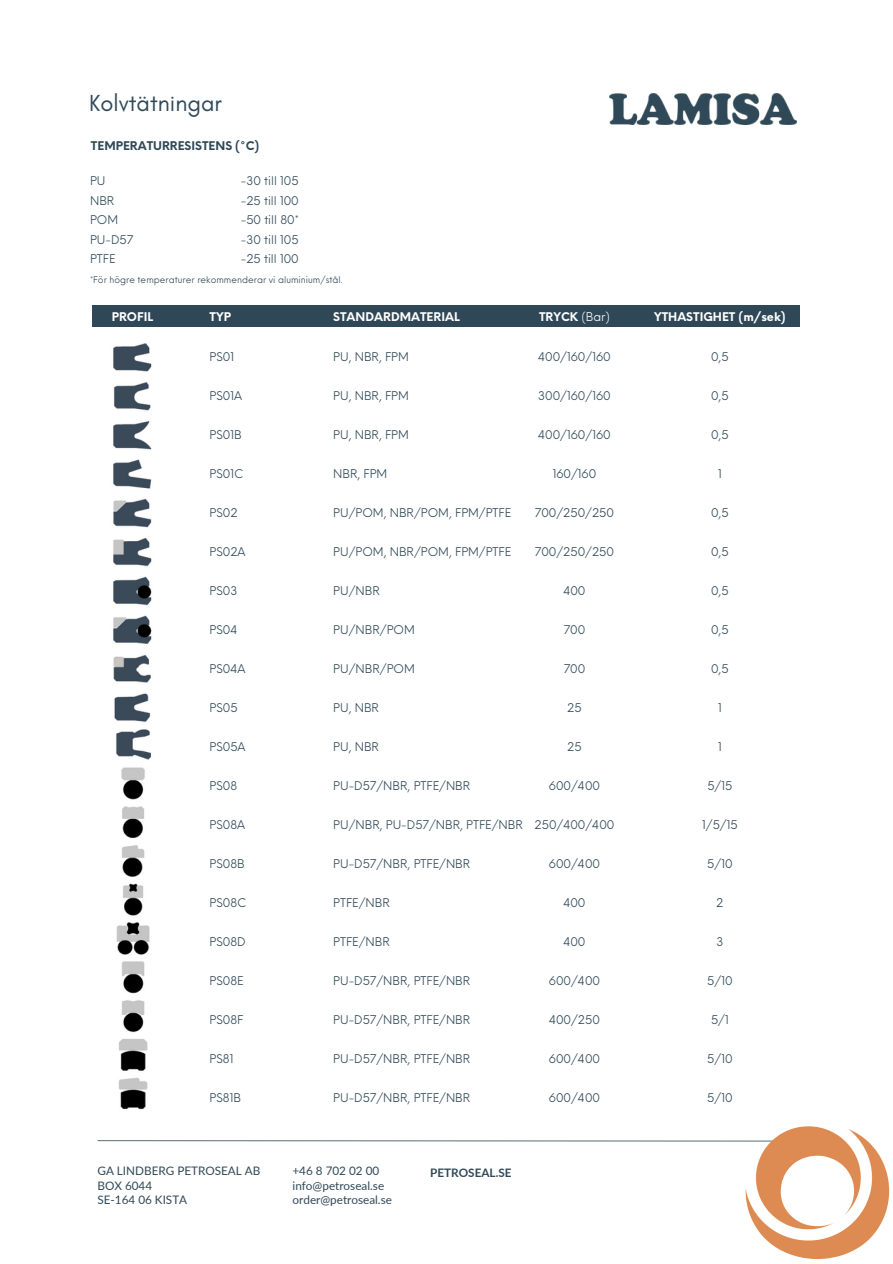
<style>
.page{position:relative;width:893px;height:1264px;background:#fff}
.page>*{position:absolute;margin:0;border:0;box-sizing:border-box;transform-origin:0 0}
.t1{font:23.7px "Glacial Indifference";color:#2f4857}
.t2{font:11.7px "Neue Einstellung";color:#2f4857}
.t3{font:11.7px/14.5px "Lato";color:#2f4857}
.t4{font:700 11.7px "Neue Einstellung";color:#fff}
.t5{font:700 11.7px "Neue Einstellung";color:#2f4857}
.t6{font:700 11.7px "Lato";color:#2f4857}
.t7{font:9px "Neue Einstellung";color:#2f4857}
.s1{font-weight:400}
</style>
<div class="page">
<div style="left:92px;top:305px;width:708px;height:21px;background:#2f4857"></div>
<hr style="left:98px;top:1140px;width:698px;height:1px;background:#2f4857">
<img style="left:667px;top:1126px;width:223px;height:132px">
<img style="left:113px;top:343px;width:39px;height:379px">
<img style="left:116px;top:729px;width:35px;height:380px">
<img style="left:609px;top:93px;width:187px;height:31px">
<p class="t1" style="left:89px;top:89px;width:134px">Kolvtätningar</p>
<p class="t5" style="left:91px;top:135px;width:170px">TEMPERATURRESISTENS (°C)</p>
<p class="t2" style="left:90px;top:170px;width:17px">PU</p>
<p class="t2" style="left:90px;top:190px;width:26px">NBR</p>
<p class="t2" style="left:90px;top:209px;width:30px">POM</p>
<p class="t2" style="left:90px;top:229px;width:45px">PU-D57</p>
<p class="t2" style="left:90px;top:248px;width:27px">PTFE</p>
<p class="t2" style="left:241px;top:170px;width:59px">-30 till 105</p>
<p class="t2" style="left:241px;top:190px;width:59px">-25 till 100</p>
<p class="t2" style="left:241px;top:209px;width:59px">-50 till 80*</p>
<p class="t2" style="left:241px;top:229px;width:59px">-30 till 105</p>
<p class="t2" style="left:241px;top:248px;width:59px">-25 till 100</p>
<p class="t7" style="left:90px;top:272px;width:254px">*För högre temperaturer rekommenderar vi aluminium/stål.</p>
<p class="t4" style="left:112px;top:306px;width:43px">PROFIL</p>
<p class="t4" style="left:210px;top:306px;width:23px">TYP</p>
<p class="t2" style="left:210px;top:346px;width:26px">PS01</p>
<p class="t2" style="left:210px;top:385px;width:34px">PS01A</p>
<p class="t2" style="left:210px;top:424px;width:33px">PS01B</p>
<p class="t2" style="left:210px;top:463px;width:35px">PS01C</p>
<p class="t2" style="left:210px;top:502px;width:29px">PS02</p>
<p class="t2" style="left:210px;top:541px;width:37px">PS02A</p>
<p class="t2" style="left:210px;top:580px;width:29px">PS03</p>
<p class="t2" style="left:210px;top:619px;width:29px">PS04</p>
<p class="t2" style="left:210px;top:658px;width:37px">PS04A</p>
<p class="t2" style="left:210px;top:697px;width:29px">PS05</p>
<p class="t2" style="left:210px;top:736px;width:37px">PS05A</p>
<p class="t2" style="left:210px;top:775px;width:29px">PS08</p>
<p class="t2" style="left:210px;top:814px;width:37px">PS08A</p>
<p class="t2" style="left:210px;top:853px;width:37px">PS08B</p>
<p class="t2" style="left:210px;top:892px;width:38px">PS08C</p>
<p class="t2" style="left:210px;top:931px;width:38px">PS08D</p>
<p class="t2" style="left:210px;top:970px;width:35px">PS08E</p>
<p class="t2" style="left:210px;top:1009px;width:35px">PS08F</p>
<p class="t2" style="left:210px;top:1048px;width:25px">PS81</p>
<p class="t2" style="left:210px;top:1087px;width:33px">PS81B</p>
<p class="t4" style="left:333px;top:306px;width:128px">STANDARDMATERIAL</p>
<p class="t2" style="left:333px;top:346px;width:77px">PU, NBR, FPM</p>
<p class="t2" style="left:333px;top:385px;width:77px">PU, NBR, FPM</p>
<p class="t2" style="left:333px;top:424px;width:77px">PU, NBR, FPM</p>
<p class="t2" style="left:333px;top:463px;width:56px">NBR, FPM</p>
<p class="t2" style="left:333px;top:502px;width:179px">PU/POM, NBR/POM, FPM/PTFE</p>
<p class="t2" style="left:333px;top:541px;width:179px">PU/POM, NBR/POM, FPM/PTFE</p>
<p class="t2" style="left:333px;top:580px;width:48px">PU/NBR</p>
<p class="t2" style="left:333px;top:619px;width:83px">PU/NBR/POM</p>
<p class="t2" style="left:333px;top:658px;width:83px">PU/NBR/POM</p>
<p class="t2" style="left:333px;top:697px;width:47px">PU, NBR</p>
<p class="t2" style="left:333px;top:736px;width:47px">PU, NBR</p>
<p class="t2" style="left:333px;top:775px;width:138px">PU-D57/NBR, PTFE/NBR</p>
<p class="t2" style="left:333px;top:814px;width:191px">PU/NBR, PU-D57/NBR, PTFE/NBR</p>
<p class="t2" style="left:333px;top:853px;width:138px">PU-D57/NBR, PTFE/NBR</p>
<p class="t2" style="left:333px;top:892px;width:58px">PTFE/NBR</p>
<p class="t2" style="left:333px;top:931px;width:58px">PTFE/NBR</p>
<p class="t2" style="left:333px;top:970px;width:138px">PU-D57/NBR, PTFE/NBR</p>
<p class="t2" style="left:333px;top:1009px;width:138px">PU-D57/NBR, PTFE/NBR</p>
<p class="t2" style="left:333px;top:1048px;width:138px">PU-D57/NBR, PTFE/NBR</p>
<p class="t2" style="left:333px;top:1087px;width:138px">PU-D57/NBR, PTFE/NBR</p>
<p class="t4" style="left:539px;top:306px;width:72px">TRYCK <span class="s1">(Bar)</span></p>
<p class="t2" style="left:538px;top:346px;width:74px">400/160/160</p>
<p class="t2" style="left:538px;top:385px;width:74px">300/160/160</p>
<p class="t2" style="left:538px;top:424px;width:74px">400/160/160</p>
<p class="t2" style="left:552px;top:463px;width:45px">160/160</p>
<p class="t2" style="left:535px;top:502px;width:80px">700/250/250</p>
<p class="t2" style="left:535px;top:541px;width:80px">700/250/250</p>
<p class="t2" style="left:563px;top:580px;width:24px">400</p>
<p class="t2" style="left:563px;top:619px;width:23px">700</p>
<p class="t2" style="left:563px;top:658px;width:23px">700</p>
<p class="t2" style="left:567px;top:697px;width:16px">25</p>
<p class="t2" style="left:567px;top:736px;width:16px">25</p>
<p class="t2" style="left:549px;top:775px;width:53px">600/400</p>
<p class="t2" style="left:534px;top:814px;width:81px">250/400/400</p>
<p class="t2" style="left:549px;top:853px;width:53px">600/400</p>
<p class="t2" style="left:563px;top:892px;width:24px">400</p>
<p class="t2" style="left:563px;top:931px;width:24px">400</p>
<p class="t2" style="left:549px;top:970px;width:53px">600/400</p>
<p class="t2" style="left:549px;top:1009px;width:52px">400/250</p>
<p class="t2" style="left:549px;top:1048px;width:53px">600/400</p>
<p class="t2" style="left:549px;top:1087px;width:53px">600/400</p>
<p class="t3" style="left:97px;top:1163px;width:164px">GA LINDBERG PETROSEAL AB<br>BOX 6044</p>
<p class="t3" style="left:97px;top:1192px;width:91px">SE-164 06 KISTA</p>
<p class="t3" style="left:292px;top:1163px;width:101px">+46 8 702 02 00 info@petroseal.se order@petroseal.se</p>
<p class="t6" style="left:430px;top:1165px;width:83px">PETROSEAL.SE</p>
<p class="t4" style="left:654px;top:306px;width:133px">YTHASTIGHET (m/sek)</p>
<p class="t2" style="left:711px;top:346px;width:19px">0,5</p>
<p class="t2" style="left:711px;top:385px;width:19px">0,5</p>
<p class="t2" style="left:711px;top:424px;width:19px">0,5</p>
<p class="t2" style="left:718px;top:463px;width:5px">1</p>
<p class="t2" style="left:711px;top:502px;width:19px">0,5</p>
<p class="t2" style="left:711px;top:541px;width:19px">0,5</p>
<p class="t2" style="left:711px;top:580px;width:19px">0,5</p>
<p class="t2" style="left:711px;top:619px;width:19px">0,5</p>
<p class="t2" style="left:711px;top:658px;width:19px">0,5</p>
<p class="t2" style="left:718px;top:697px;width:5px">1</p>
<p class="t2" style="left:718px;top:736px;width:5px">1</p>
<p class="t2" style="left:707px;top:775px;width:26px">5/15</p>
<p class="t2" style="left:702px;top:814px;width:37px">1/5/15</p>
<p class="t2" style="left:707px;top:853px;width:27px">5/10</p>
<p class="t2" style="left:716px;top:892px;width:9px">2</p>
<p class="t2" style="left:716px;top:931px;width:8px">3</p>
<p class="t2" style="left:707px;top:970px;width:27px">5/10</p>
<p class="t2" style="left:711px;top:1009px;width:19px">5/1</p>
<p class="t2" style="left:707px;top:1048px;width:27px">5/10</p>
<p class="t2" style="left:707px;top:1087px;width:27px">5/10</p>
</div>
